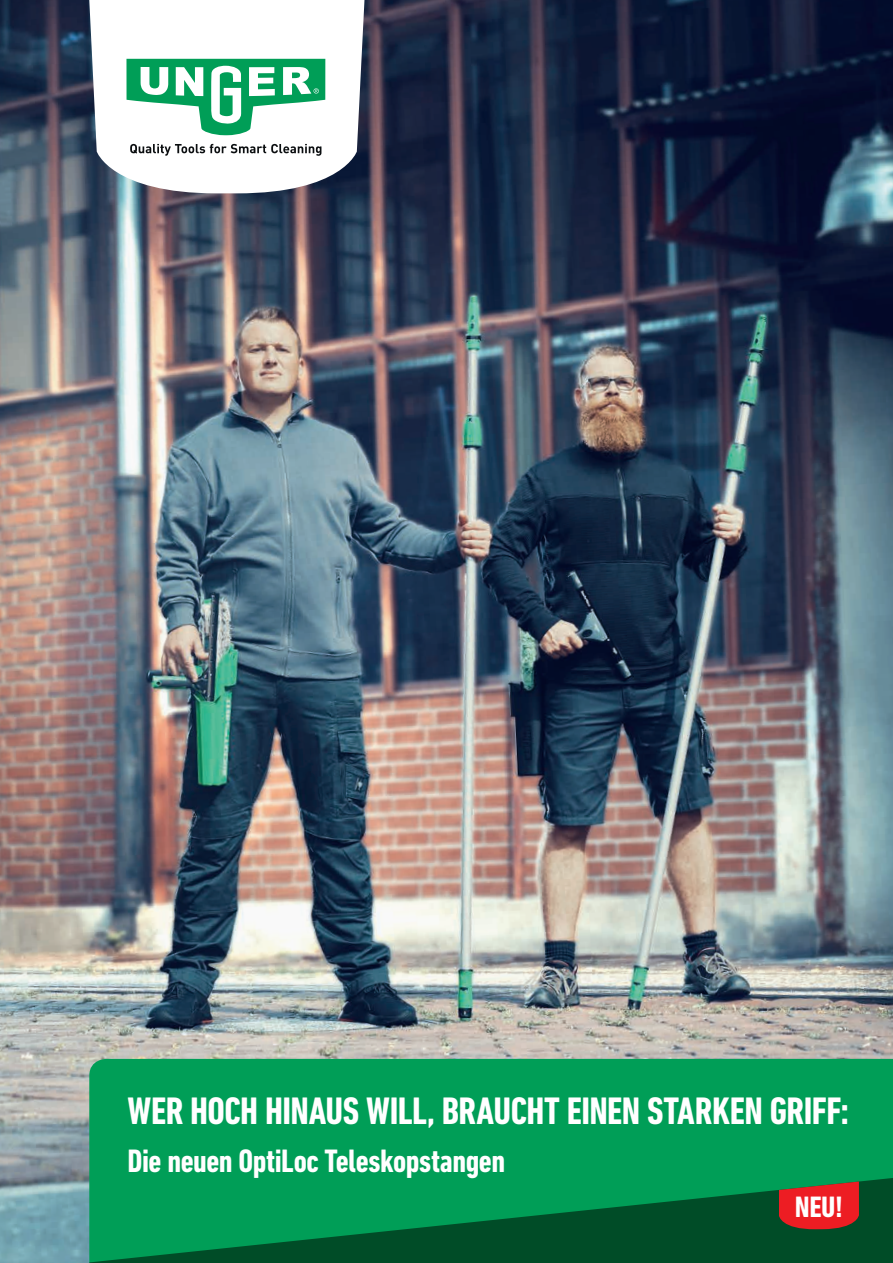
<style>
.page{position:relative;width:893px;height:1263px;background:#fff}
.page>*{position:absolute;margin:0;border:0;box-sizing:border-box;transform-origin:0 0}
.t1{font:700 condensed 39px "DIN Next LT Pro";letter-spacing:-.015em;color:#fff}
.t2{font:700 condensed 33px "DIN Next LT Pro";letter-spacing:-.015em;color:#fff}
.t3{font:700 condensed 30px "DIN Next LT Pro";color:#fff;scale:1.05 1}
</style>
<div class="page">
<img style="left:0;top:0;width:893px;height:1263px">
<div style="left:89px;top:1059px;width:804px;height:116px;background:#009e57"></div>
<svg style="left:89px;top:1175px;width:804px;height:88px;background:#007740"></svg>
<svg style="left:778px;top:1178px;width:81px;height:51px;background:#ba332a"></svg>
<svg style="left:89px;top:0;width:276px;height:193px"></svg>
<svg style="left:126px;top:59px;width:199px;height:76px"></svg>
<svg style="left:130px;top:144px;width:191px;height:12px"></svg>
<p class="t1" style="left:128px;top:1089px;width:723px">WER HOCH HINAUS WILL, BRAUCHT EINEN STARKEN GRIFF:</p>
<p class="t2" style="left:128px;top:1142px;width:379px">Die neuen OptiLoc Teleskopstangen</p>
<p class="t3" style="left:795px;top:1189px;width:47px">NEU!</p>
</div>
